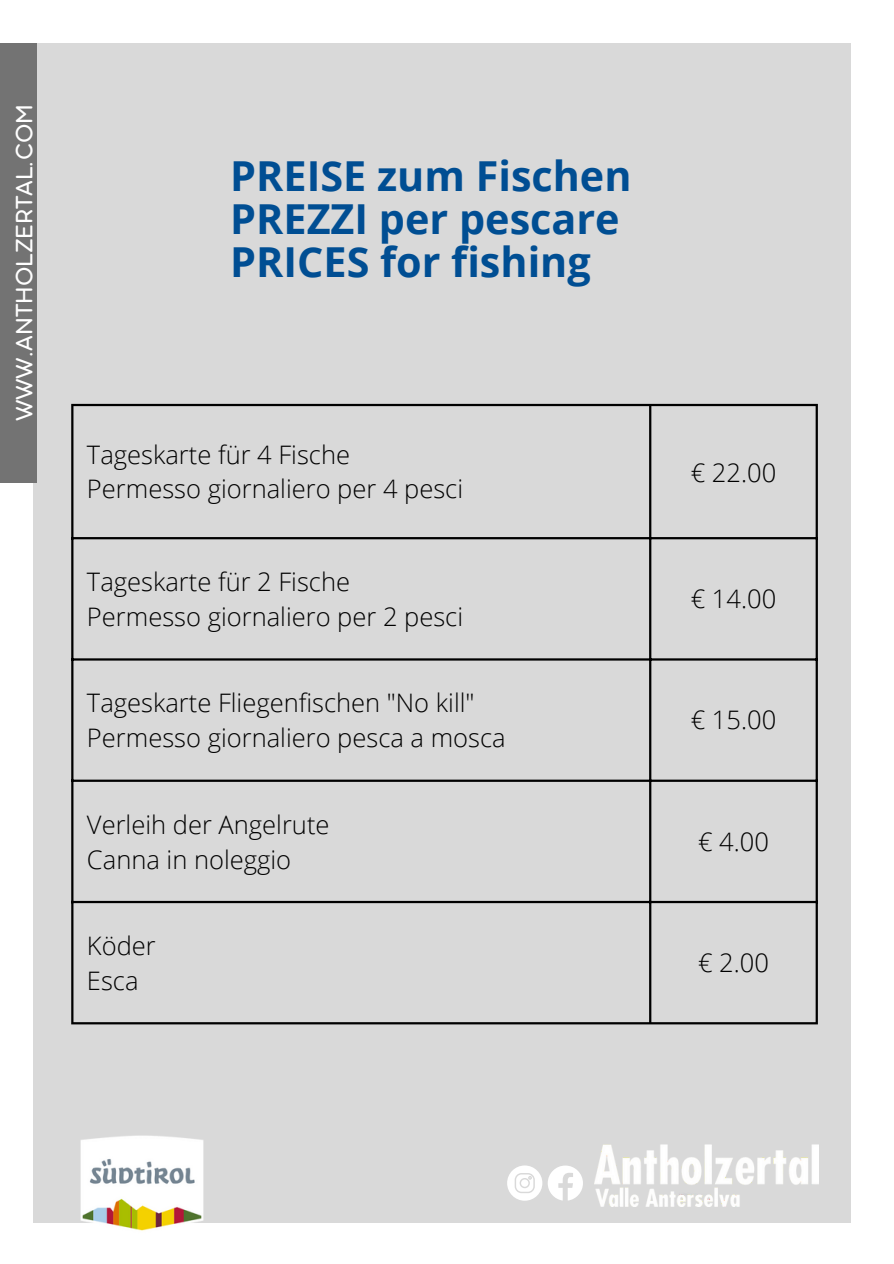
<style>
.page{position:relative;width:894px;height:1264px;background:#fff}
.page>*{position:absolute;margin:0;border:0;box-sizing:border-box;transform-origin:0 0}
.t1{font:700 41.25px "Open Sans";color:#004e93}
.t2{font:25.8px "Aristotelica Pro Tx";color:#fff}
.t3{font:300 25.5px "Open Sans";color:#000}
</style>
<div class="page">
<div style="left:33px;top:43px;width:817px;height:1179px;background:#d9d9d9"></div>
<img style="left:594px;top:1144px;width:224px;height:62px">
<img style="left:80px;top:1135px;width:124px;height:96px">
<svg style="left:507px;top:1165px;width:75px;height:35px"></svg>
<div style="left:0;top:43px;width:37px;height:440px;background:#737373"></div>
<hr style="left:71px;top:406px;width:2px;height:616px;background:#000">
<hr style="left:649px;top:406px;width:2px;height:616px;background:#000">
<hr style="left:815px;top:406px;width:2px;height:616px;background:#000">
<hr style="left:71px;top:404px;width:746px;height:2px;background:#000">
<hr style="left:71px;top:537px;width:746px;height:2px;background:#000">
<hr style="left:71px;top:658px;width:746px;height:2px;background:#000">
<hr style="left:71px;top:779px;width:746px;height:2px;background:#000">
<hr style="left:71px;top:900px;width:746px;height:3px;background:#000">
<hr style="left:71px;top:1022px;width:746px;height:2px;background:#000">
<p class="t2" style="left:16px;top:421px;width:319px;rotate:-90deg">WWW.ANTHOLZERTAL.COM</p>
<p class="t1" style="left:230px;top:147px;width:402px">PREISE zum Fischen</p>
<p class="t1" style="left:230px;top:190px;width:391px">PREZZI per pescare</p>
<p class="t1" style="left:230px;top:233px;width:362px">PRICES for fishing</p>
<p class="t3" style="left:87px;top:436px;width:264px">Tageskarte für 4 Fische</p>
<p class="t3" style="left:87px;top:471px;width:377px">Permesso giornaliero per 4 pesci</p>
<p class="t3" style="left:87px;top:564px;width:264px">Tageskarte für 2 Fische</p>
<p class="t3" style="left:87px;top:598px;width:377px">Permesso giornaliero per 2 pesci</p>
<p class="t3" style="left:87px;top:685px;width:389px">Tageskarte Fliegenfischen "No kill"</p>
<p class="t3" style="left:87px;top:720px;width:420px">Permesso giornaliero pesca a mosca</p>
<p class="t3" style="left:87px;top:806px;width:244px">Verleih der Angelrute</p>
<p class="t3" style="left:87px;top:841px;width:205px">Canna in noleggio</p>
<p class="t3" style="left:87px;top:927px;width:70px">Köder</p>
<p class="t3" style="left:87px;top:962px;width:53px">Esca</p>
<p class="t3" style="left:690px;top:454px;width:87px">€ 22.00</p>
<p class="t3" style="left:690px;top:580px;width:87px">€ 14.00</p>
<p class="t3" style="left:690px;top:702px;width:87px">€ 15.00</p>
<p class="t3" style="left:697px;top:823px;width:72px">€ 4.00</p>
<p class="t3" style="left:697px;top:944px;width:72px">€ 2.00</p>
</div>
